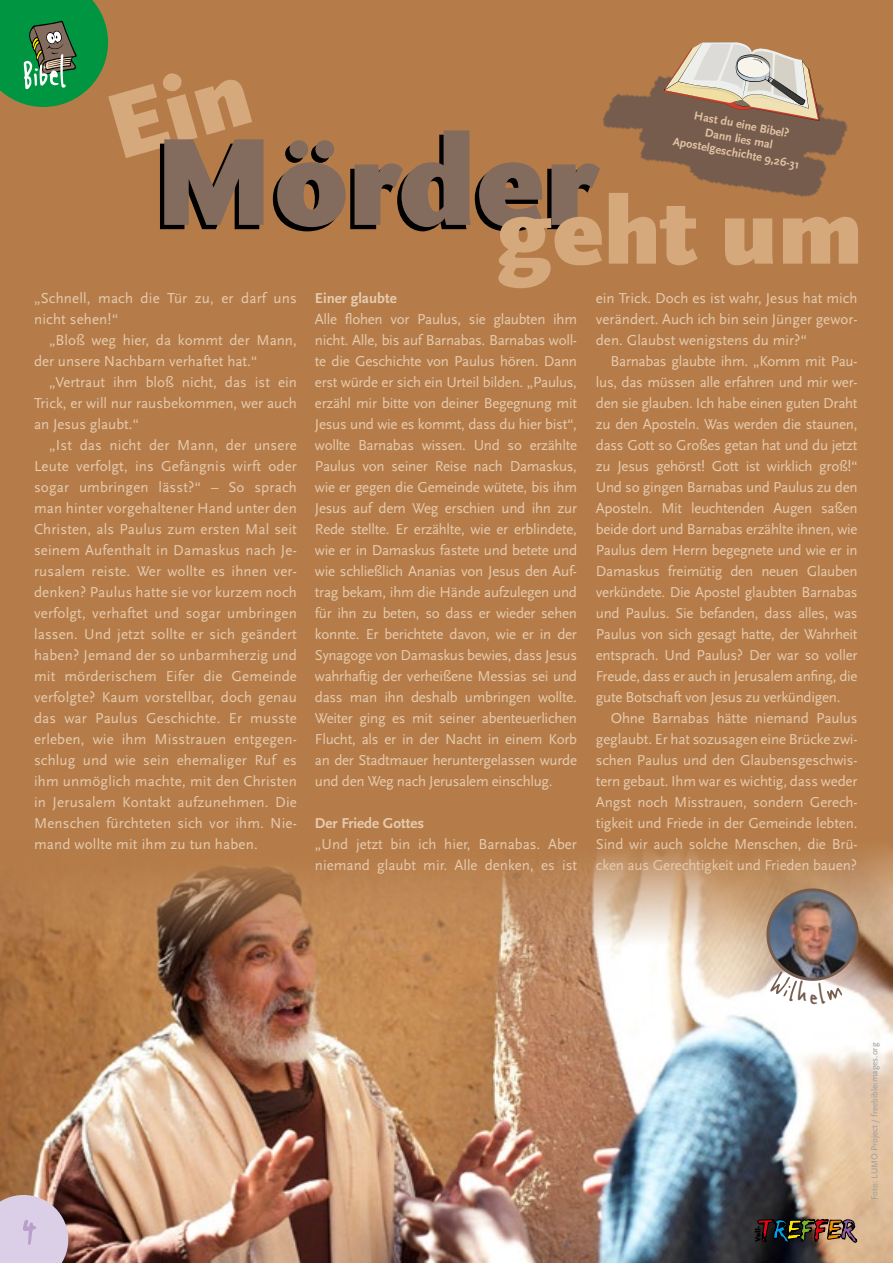
<style>
.page{position:relative;width:893px;height:1263px;background:#b57c49}
.page>*{position:absolute;margin:0;border:0;box-sizing:border-box;transform-origin:0 0}
.t1{font:900 129.6px "Scala Sans OT";color:#000}
.t2{font:900 97.05px "Scala Sans OT";color:#d5a97b}
.t3{font:90px "Handschrift";color:#ba9fcb}
.t4{font:54px "Handschrift";letter-spacing:-.07em;color:#fff}
.t5{font:15px/21px "Scala Sans OT";color:#e6cbaf;text-align:justify}
.t6{font:700 15px "Scala Sans OT";color:#e6cbaf}
.t7{font:700 12px/14.4px "Scala Sans OT";color:#e2c3a2;text-align:center}
.t8{font:9px "Scala Sans OT";color:#9d9d9c}
</style>
<div class="page">
<img style="left:0;top:849px;width:892px;height:414px">
<hr style="left:892px;top:0;width:1px;height:1263px;background:#e5f1e4">
<svg style="left:755px;top:1219px;width:102px;height:24px;background:#544231"></svg>
<svg style="left:0;top:1195px;width:68px;height:68px;background:#cebfd4"></svg>
<hr style="left:892px;top:795px;width:1px;height:468px;background:#fadceb">
<img style="left:603px;top:0;width:290px;height:242px">
<svg style="left:663px;top:42px;width:157px;height:79px"></svg>
<img style="left:768px;top:890px;width:89px;height:89px;border-radius:45px">
<div style="left:766px;top:888px;width:93px;height:93px;border:3px solid #755c4e;border-radius:50%"></div>
<svg style="left:0;top:0;width:108px;height:107px;background:#268b44"></svg>
<svg style="left:768px;top:971px;width:75px;height:33px;background:#e1dddc"></svg>
<h3 class="t4" style="left:21px;top:50px;width:49px">Bibel</h3>
<p class="t7" style="left:680px;top:105px;width:130px;rotate:11deg">Hast du eine Bibel?<br>Dann lies mal<br>Apostelgeschichte 9,26-31</p>
<h1 class="t1" style="left:149px;top:113px;width:444px">Mörder</h1>
<h2 class="t2" style="left:495px;top:177px;width:369px">geht um</h2>
<p class="t5" style="left:34px;top:288px;width:264px">„Schnell, mach die Tür zu, er darf uns nicht sehen!“</p>
<p class="t5" style="left:34px;top:330px;width:264px;text-indent:15px">„Bloß weg hier, da kommt der Mann, der unsere Nachbarn verhaftet hat.“</p>
<p class="t5" style="left:34px;top:372px;width:264px;text-indent:15px">„Vertraut ihm bloß nicht, das ist ein Trick, er will nur rausbekommen, wer auch an Jesus glaubt.“</p>
<p class="t5" style="left:34px;top:435px;width:264px;text-indent:15px">„Ist das nicht der Mann, der unsere Leute verfolgt, ins Gefängnis wirft oder sogar umbringen lässt?“ – So sprach man hinter vorgehaltener Hand unter den Christen, als Paulus zum ersten Mal seit seinem Aufenthalt in Damaskus nach Je&shy;rusalem reiste. Wer wollte es ihnen ver&shy;denken? Paulus hatte sie vor kurzem noch verfolgt, verhaftet und sogar umbringen lassen. Und jetzt sollte er sich geändert haben? Jemand der so unbarmherzig und mit mörderischem Eifer die Gemeinde verfolgte? Kaum vorstellbar, doch genau das war Paulus Geschichte. Er musste erleben, wie ihm Misstrauen entgegen&shy;schlug und wie sein ehemaliger Ruf es ihm unmöglich machte, mit den Christen in Jerusalem Kontakt aufzunehmen. Die Menschen fürchteten sich vor ihm. Nie&shy;mand wollte mit ihm zu tun haben.</p>
<p class="t6" style="left:315px;top:289px;width:83px">Einer glaubte</p>
<p class="t5" style="left:315px;top:309px;width:264px">Alle flohen vor Paulus, sie glaubten ihm nicht. Alle, bis auf Barnabas. Barnabas woll&shy;te die Geschichte von Paulus hören. Dann erst würde er sich ein Urteil bilden. „Paulus, erzähl mir bitte von deiner Begegnung mit Jesus und wie es kommt, dass du hier bist“, wollte Barnabas wissen. Und so erzählte Paulus von seiner Reise nach Damaskus, wie er gegen die Gemeinde wütete, bis ihm Jesus auf dem Weg erschien und ihn zur Rede stellte. Er erzählte, wie er erblindete, wie er in Damaskus fastete und betete und wie schließlich Ananias von Jesus den Auf&shy;trag bekam, ihm die Hände aufzulegen und für ihn zu beten, so dass er wieder sehen konnte. Er berichtete davon, wie er in der Synagoge von Damaskus bewies, dass Jesus wahrhaftig der verheißene Messias sei und dass man ihn deshalb umbringen wollte.<br>Weiter ging es mit seiner abenteuerlichen Flucht, als er in der Nacht in einem Korb an der Stadtmauer heruntergelassen wurde und den Weg nach Jerusalem einschlug.</p>
<p class="t6" style="left:315px;top:814px;width:111px">Der Friede Gottes</p>
<p class="t5" style="left:315px;top:834px;width:264px">„Und jetzt bin ich hier, Barnabas. Aber niemand glaubt mir. Alle denken, es ist</p>
<p class="t5" style="left:596px;top:288px;width:263px">ein Trick. Doch es ist wahr, Jesus hat mich verändert. Auch ich bin sein Jünger gewor&shy;den. Glaubst wenigstens du mir?“</p>
<p class="t5" style="left:596px;top:351px;width:263px;text-indent:15px">Barnabas glaubte ihm. „Komm mit Pau&shy;lus, das müssen alle erfahren und mir wer&shy;den sie glauben. Ich habe einen guten Draht zu den Aposteln. Was werden die staunen, dass Gott so Großes getan hat und du jetzt zu Jesus gehörst! Gott ist wirklich groß!“ Und so gingen Barnabas und Paulus zu den Aposteln. Mit leuchtenden Augen saßen beide dort und Barnabas erzählte ihnen, wie Paulus dem Herrn begegnete und wie er in Damaskus freimütig den neuen Glauben verkündete. Die Apostel glaubten Barnabas und Paulus. Sie befanden, dass alles, was Paulus von sich gesagt hatte, der Wahrheit entsprach. Und Paulus? Der war so voller Freude, dass er auch in Jerusalem anfing, die gute Botschaft von Jesus zu verkündigen.</p>
<p class="t5" style="left:596px;top:708px;width:263px;text-indent:15px">Ohne Barnabas hätte niemand Paulus geglaubt. Er hat sozusagen eine Brücke zwi&shy;schen Paulus und den Glaubensgeschwis&shy;tern gebaut. Ihm war es wichtig, dass weder Angst noch Misstrauen, sondern Gerech&shy;tigkeit und Friede in der Gemeinde lebten.<br>Sind wir auch solche Menschen, die Brü&shy;cken aus Gerechtigkeit und Frieden bauen?</p>
<h3 class="t3" style="left:18px;top:1203px;width:25px">4</h3>
<p class="t8" style="left:870px;top:1200px;width:158px;rotate:-90deg">Foto: LUMO Project / freebibleimages.org</p>
</div>
